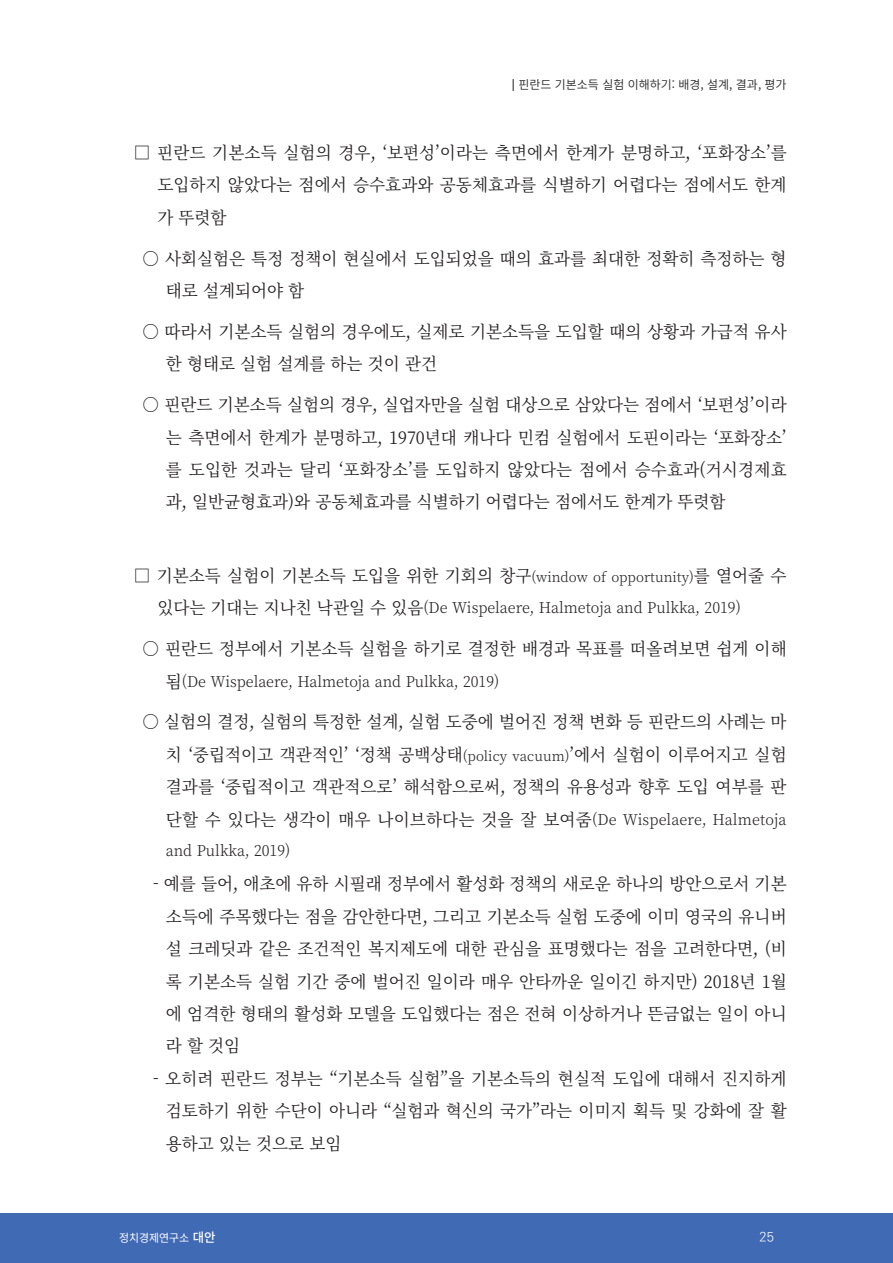
<style>
.page{position:relative;width:893px;height:1263px;background:#fff}
.page>*{position:absolute;margin:0;border:0;box-sizing:border-box;transform-origin:0 0}
.본문{font:17.1px/32.4px "Noto Serif CJ Kkr";color:#231f20;text-align:justify}
.본문-2{font:300 15px "Noto Serif CJ Kkr";color:#231f20}
.t1{font:300 12.75px "Ko Pub Dotum";color:#fff}
.t2{font:600 12px "Noto Sans CJ Kkr";color:#282526}
.t3{font:11.25px "Noto Sans CJ Kkr";color:#fff}
.s1{font-weight:700;font-size:10.5px}
.s2{font-weight:300;font-size:13.5px}
.s3{font-weight:400;font-size:17.1px}
.s4{font-weight:300;font-size:15px}
.s5{font-weight:500;font-size:12.75px}
</style>
<div class="page">
<div style="left:0;top:1213px;width:893px;height:50px;background:#406ab4"></div>
<p class="t2" style="left:512px;top:77px;width:276px"><span class="s1">|</span> 핀란드 기본소득 실험 이해하기: 배경, 설계, 결과, 평가</p>
<p class="본문" style="left:157px;top:137px;width:631px;text-indent:-23px">□ 핀란드 기본소득 실험의 경우, ‘보편성’이라는 측면에서 한계가 분명하고, ‘포화장소’를 도입하지 않았다는 점에서 승수효과와 공동체효과를 식별하기 어렵다는 점에서도 한계 가 뚜렷함</p>
<p class="본문" style="left:166px;top:243px;width:622px;text-indent:-23px">○ 사회실험은 특정 정책이 현실에서 도입되었을 때의 효과를 최대한 정확히 측정하는 형 태로 설계되어야 함</p>
<p class="본문" style="left:166px;top:316px;width:622px;text-indent:-23px">○ 따라서 기본소득 실험의 경우에도, 실제로 기본소득을 도입할 때의 상황과 가급적 유사 한 형태로 실험 설계를 하는 것이 관건</p>
<p class="본문" style="left:166px;top:389px;width:622px;text-indent:-23px">○ 핀란드 기본소득 실험의 경우, 실업자만을 실험 대상으로 삼았다는 점에서 ‘보편성’이라 는 측면에서 한계가 분명하고, 1970년대 캐나다 민컴 실험에서 도핀이라는 ‘포화장소’ 를 도입한 것과는 달리 ‘포화장소’를 도입하지 않았다는 점에서 승수효과(거시경제효 과, 일반균형효과)와 공동체효과를 식별하기 어렵다는 점에서도 한계가 뚜렷함</p>
<p class="본문" style="left:134px;top:560px;width:654px">□ 기본소득 실험이 기본소득 도입을 위한 기회의 창구<span class="s2">(window of opportunity)</span>를 열어줄 수</p>
<p class="본문-2" style="left:157px;top:599px;width:585px"><span class="s3">있다는 기대는 지나친 낙관일 수 있음</span>(De Wispelaere, Halmetoja and Pulkka, 2019)</p>
<p class="본문" style="left:142px;top:633px;width:646px">○ 핀란드 정부에서 기본소득 실험을 하기로 결정한 배경과 목표를 떠올려보면 쉽게 이해</p>
<p class="본문-2" style="left:166px;top:673px;width:335px"><span class="s3">됨</span>(De Wispelaere, Halmetoja and Pulkka, 2019)</p>
<p class="본문" style="left:166px;top:706px;width:622px;text-indent:-23px">○ 실험의 결정, 실험의 특정한 설계, 실험 도중에 벌어진 정책 변화 등 핀란드의 사례는 마 치 ‘중립적이고 객관적인’ ‘정책 공백상태<span class="s2">(policy vacuum)</span>’에서 실험이 이루어지고 실험 결과를 ‘중립적이고 객관적으로’ 해석함으로써, 정책의 유용성과 향후 도입 여부를 판 단할 수 있다는 생각이 매우 나이브하다는 것을 잘 보여줌<span class="s4">(De Wispelaere, Halmetoja</span></p>
<p class="본문-2" style="left:166px;top:842px;width:126px">and Pulkka, 2019)</p>
<p class="본문" style="left:166px;top:868px;width:622px;text-indent:-13px">- 예를 들어, 애초에 유하 시필래 정부에서 활성화 정책의 새로운 하나의 방안으로서 기본 소득에 주목했다는 점을 감안한다면, 그리고 기본소득 실험 도중에 이미 영국의 유니버 설 크레딧과 같은 조건적인 복지제도에 대한 관심을 표명했다는 점을 고려한다면, (비 록 기본소득 실험 기간 중에 벌어진 일이라 매우 안타까운 일이긴 하지만) 2018년 1월 에 엄격한 형태의 활성화 모델을 도입했다는 점은 전혀 이상하거나 뜬금없는 일이 아니 라 할 것임</p>
<p class="본문" style="left:166px;top:1063px;width:622px;text-indent:-13px">- 오히려 핀란드 정부는 “기본소득 실험”을 기본소득의 현실적 도입에 대해서 진지하게 검토하기 위한 수단이 아니라 “실험과 혁신의 국가”라는 이미지 획득 및 강화에 잘 활 용하고 있는 것으로 보임</p>
<p class="t3" style="left:119px;top:1231px;width:98px">정치경제연구소 <span class="s5">대안</span></p>
<p class="t1" style="left:760px;top:1231px;width:16px">25</p>
</div>
